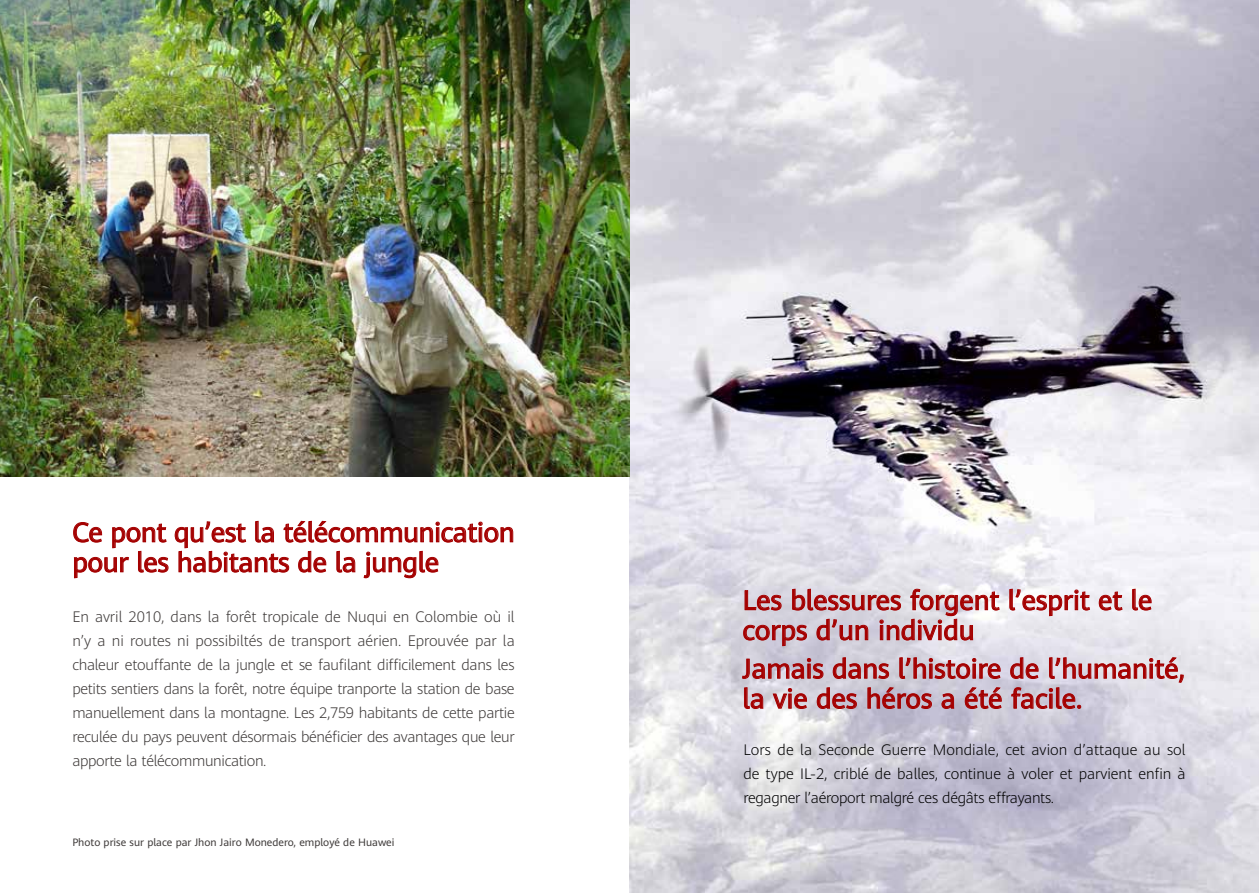
<style>
.page{position:relative;width:1259px;height:893px;background:#fff}
.page>*{position:absolute;margin:0;border:0;box-sizing:border-box;transform-origin:0 0}
.t1{font:27px/30px "Huawei Sans";letter-spacing:-.005em;color:#a40000}
.t2{font:300 15px/24px "Huawei Sans";letter-spacing:-.02em;color:#3e3a39;text-align:justify}
.t3{font:300 15px/24px "Huawei Sans";letter-spacing:-.02em;color:#000;text-align:justify}
.t4{font:10.5px "Huawei Sans";color:#3e3a39}
</style>
<div class="page">
<img style="left:629px;top:0;width:630px;height:893px">
<svg style="left:73px;top:522px;width:96px;height:56px"></svg>
<svg style="left:175px;top:521px;width:338px;height:57px"></svg>
<img style="left:0;top:0;width:629px;height:476px">
<svg style="left:1009px;top:589px;width:81px;height:27px"></svg>
<svg style="left:1098px;top:591px;width:24px;height:20px"></svg>
<svg style="left:1132px;top:589px;width:19px;height:22px"></svg>
<svg style="left:743px;top:589px;width:256px;height:57px;background:#d1b4bb"></svg>
<svg style="left:742px;top:658px;width:81px;height:21px;background:#c1949e"></svg>
<svg style="left:832px;top:657px;width:57px;height:22px"></svg>
<svg style="left:899px;top:657px;width:101px;height:22px;background:#c89da6"></svg>
<svg style="left:744px;top:687px;width:19px;height:22px"></svg>
<svg style="left:772px;top:688px;width:35px;height:21px"></svg>
<svg style="left:816px;top:687px;width:41px;height:22px"></svg>
<svg style="left:867px;top:687px;width:65px;height:22px"></svg>
<svg style="left:941px;top:693px;width:13px;height:16px"></svg>
<svg style="left:964px;top:687px;width:38px;height:22px"></svg>
<svg style="left:1010px;top:657px;width:173px;height:52px;background:#d1b8c2"></svg>
<h1 class="t1" style="left:72px;top:516px;width:443px">Ce pont qu’est la télécommunication pour les habitants de la jungle</h1>
<p class="t2" style="left:72px;top:604px;width:444px">En avril 2010, dans la forêt tropicale de Nuqui en Colombie où il n’y a ni routes ni possibiltés de transport aérien. Eprouvée par la chaleur etouffante de la jungle et se faufilant difficilement dans les petits sentiers dans la forêt, notre équipe tranporte la station de base manuellement dans la montagne. Les 2,759 habitants de cette partie reculée du pays peuvent désormais bénéficier des avantages que leur apporte la télécommunication.</p>
<p class="t4" style="left:72px;top:834px;width:324px">Photo prise sur place par Jhon Jairo Monedero, employé de Huawei</p>
<h1 class="t1" style="left:742px;top:584px;width:411px">Les blessures forgent l’esprit et le corps d’un individu</h1>
<h1 class="t1" style="left:742px;top:653px;width:444px">Jamais dans l’histoire de l’humanité, la vie des héros a été facile.</h1>
<p class="t3" style="left:743px;top:737px;width:444px">Lors de la Seconde Guerre Mondiale, cet avion d’attaque au sol de type IL-2, criblé de balles, continue à voler et parvient enfin à regagner l’aéroport malgré ces dégâts effrayants.</p>
</div>
